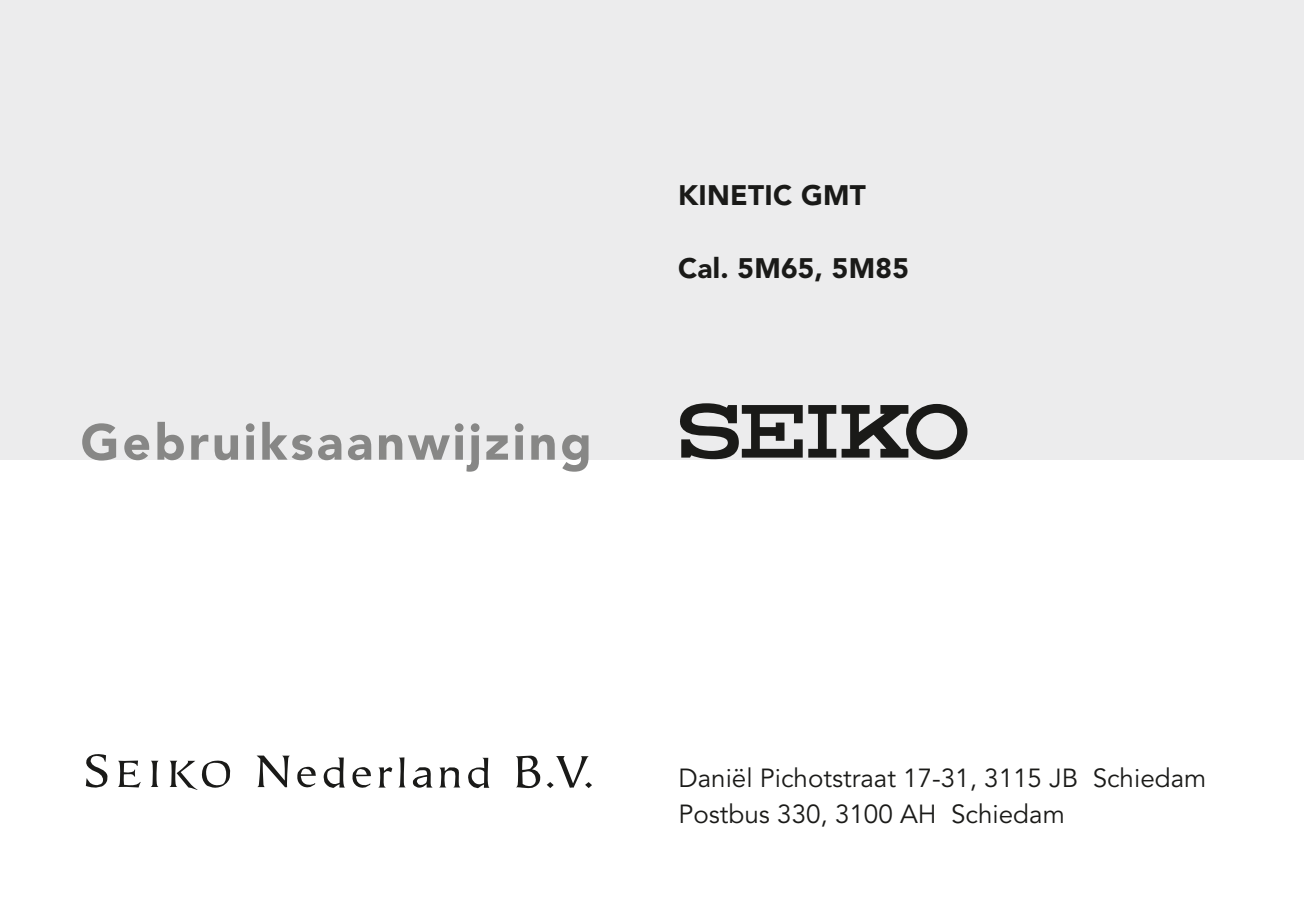
<style>
.page{position:relative;width:1304px;height:908px;background:#fff}
.page>*{position:absolute;margin:0;border:0;box-sizing:border-box;transform-origin:0 0}
.t1{font:900 50px "Avenir LT Std";letter-spacing:.06em;color:#878786}
.t2{font:900 28px "Avenir LT Std";letter-spacing:.01em;color:#1a1a18}
.t3{font:26px/36.4px "Avenir LT Std";color:#1a1a18}
</style>
<div class="page">
<div style="left:0;top:0;width:1304px;height:459px;background:#ececed"></div>
<svg style="left:842px;top:404px;width:125px;height:55px"></svg>
<svg style="left:680px;top:403px;width:156px;height:56px"></svg>
<svg style="left:516px;top:755px;width:76px;height:33px"></svg>
<svg style="left:439px;top:757px;width:51px;height:31px"></svg>
<svg style="left:412px;top:767px;width:21px;height:21px"></svg>
<svg style="left:399px;top:757px;width:6px;height:30px"></svg>
<svg style="left:378px;top:767px;width:14px;height:20px"></svg>
<svg style="left:169px;top:760px;width:62px;height:29px"></svg>
<svg style="left:151px;top:760px;width:8px;height:26px"></svg>
<svg style="left:118px;top:760px;width:23px;height:27px"></svg>
<svg style="left:86px;top:754px;width:22px;height:34px"></svg>
<svg style="left:257px;top:755px;width:114px;height:33px"></svg>
<h1 class="t1" style="left:81px;top:412px;width:513px">Gebruiksaanwijzing</h1>
<p class="t2" style="left:678px;top:179px;width:189px">KINETIC GMT</p>
<p class="t2" style="left:678px;top:251px;width:232px">Cal. 5M65, 5M85</p>
<p class="t3" style="left:678px;top:759px;width:529px">Daniël Pichotstraat 17-31, 3115 JB Schiedam<br>Postbus 330, 3100 AH Schiedam</p>
</div>
